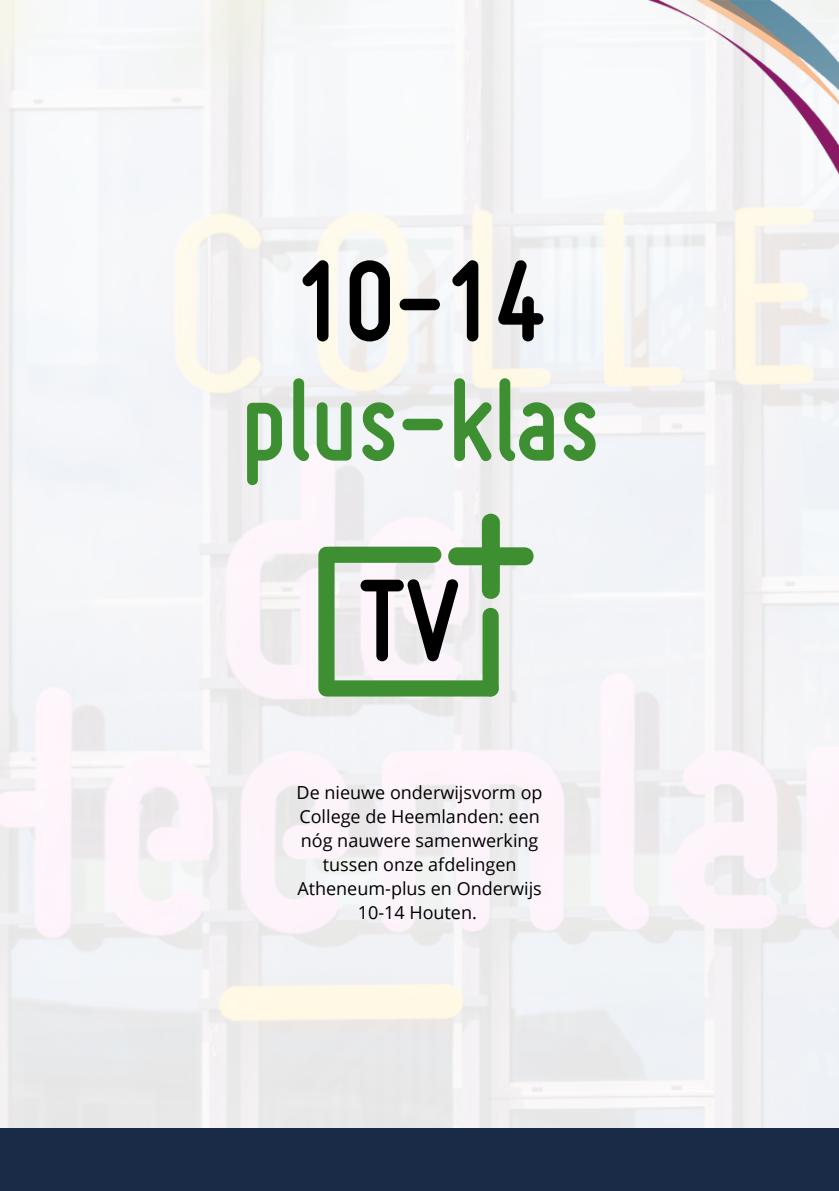
<style>
.page{position:relative;width:839px;height:1191px;background:#fff}
.page>*{position:absolute;margin:0;border:0;box-sizing:border-box;transform-origin:0 0}
.t1{font:280.4px "Miso";color:#3d8f31}
.t2{font:700 121.4px "Miso";color:#000}
.t3{font:700 120px/120px "Miso";color:#3d8f31;text-align:center}
.t4{font:18px/24px "Open Sans";color:#000;text-align:center}
.s1{color:#000}
</style>
<div class="page">
<div style="left:0;top:0;width:838px;height:1191px;background:linear-gradient(to right,#f3f2f4,#f2f2f3)"></div>
<img style="left:644px;top:0;width:194px;height:178px">
<div style="left:0;top:1129px;width:838px;height:62px;background:#192b47"></div>
<div style="left:329px;top:547px;width:104px;height:16px;background:#3d8f31"></div>
<div style="left:329px;top:680px;width:161px;height:17px;background:#3d8f31"></div>
<div style="left:318px;top:555px;width:16px;height:133px;background:#3d8f31"></div>
<div style="left:482px;top:616px;width:16px;height:72px;background:#3d8f31"></div>
<p class="t3" style="left:240px;top:252px;width:360px"><span class="s1">10-14 </span>plus-klas</p>
<h2 class="t1" style="left:432px;top:453px;width:118px">+</h2>
<p class="t2" style="left:359px;top:577px;width:102px">TV</p>
<p class="t4" style="left:296px;top:780px;width:247px">De nieuwe onderwijsvorm op<br>College de Heemlanden: een nóg nauwere samenwerking tussen onze afdelingen<br>Atheneum-plus en Onderwijs<br>10-14 Houten.</p>
</div>
